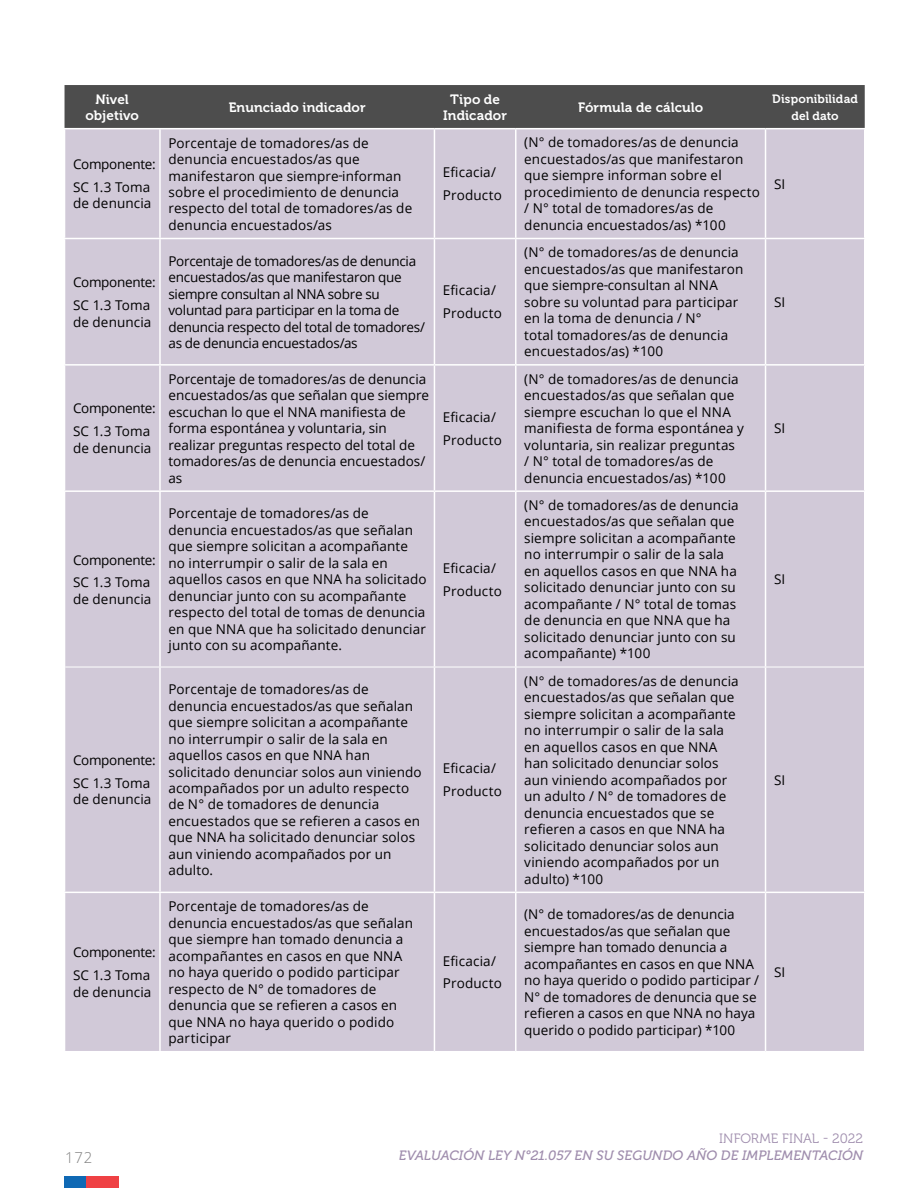
<style>
.page{position:relative;width:918px;height:1188px;background:#fff}
.page>*{position:absolute;margin:0;border:0;box-sizing:border-box;transform-origin:0 0}
.t1{font:300 15px "Open Sans";color:#808080}
.t2{font:13.5px/16.5px "Open Sans";letter-spacing:.01em;color:#000}
.t3{font:13.5px/23px "Open Sans";letter-spacing:-.02em;color:#000}
.t4{font:13.5px/16.5px "Museo 700";letter-spacing:.005em;color:#fff;text-align:center}
.t5{font:italic 13.5px "Museo 500";letter-spacing:.005em;color:#9f8dad}
.t6{font:13.5px "Museo 300";letter-spacing:-.005em;color:#9f8dad}
.t7{font:12px/16.5px "Museo 700";letter-spacing:.01em;color:#fff;text-align:center}
</style>
<div class="page">
<div style="left:65px;top:85px;width:800px;height:43px;background:#4d4d4d"></div>
<div style="left:65px;top:129px;width:799px;height:922px;background:#d1c9d8"></div>
<hr style="left:159px;top:129px;width:2px;height:109px;background:#fff">
<hr style="left:434px;top:129px;width:1px;height:109px;background:#fff">
<hr style="left:515px;top:129px;width:2px;height:109px;background:#fff">
<hr style="left:765px;top:129px;width:1px;height:109px;background:#fff">
<hr style="left:64px;top:238px;width:96px;height:1px;background:#fff">
<hr style="left:160px;top:238px;width:274px;height:1px;background:#fff">
<hr style="left:159px;top:239px;width:2px;height:125px;background:#fff">
<hr style="left:434px;top:238px;width:82px;height:1px;background:#fff">
<hr style="left:434px;top:239px;width:1px;height:125px;background:#fff">
<hr style="left:516px;top:238px;width:250px;height:1px;background:#fff">
<hr style="left:515px;top:239px;width:2px;height:125px;background:#fff">
<hr style="left:766px;top:238px;width:99px;height:1px;background:#fff">
<hr style="left:765px;top:239px;width:1px;height:125px;background:#fff">
<hr style="left:64px;top:364px;width:96px;height:2px;background:#fff">
<hr style="left:160px;top:364px;width:274px;height:2px;background:#fff">
<hr style="left:159px;top:366px;width:2px;height:124px;background:#fff">
<hr style="left:434px;top:364px;width:82px;height:2px;background:#fff">
<hr style="left:434px;top:366px;width:1px;height:124px;background:#fff">
<hr style="left:516px;top:364px;width:250px;height:2px;background:#fff">
<hr style="left:515px;top:366px;width:2px;height:124px;background:#fff">
<hr style="left:766px;top:364px;width:99px;height:2px;background:#fff">
<hr style="left:765px;top:366px;width:1px;height:124px;background:#fff">
<hr style="left:64px;top:490px;width:96px;height:2px;background:#fff">
<hr style="left:160px;top:490px;width:274px;height:2px;background:#fff">
<hr style="left:159px;top:492px;width:2px;height:175px;background:#fff">
<hr style="left:434px;top:490px;width:82px;height:2px;background:#fff">
<hr style="left:434px;top:492px;width:1px;height:175px;background:#fff">
<hr style="left:516px;top:490px;width:250px;height:2px;background:#fff">
<hr style="left:515px;top:492px;width:2px;height:175px;background:#fff">
<hr style="left:766px;top:490px;width:99px;height:2px;background:#fff">
<hr style="left:765px;top:492px;width:1px;height:175px;background:#fff">
<hr style="left:159px;top:667px;width:2px;height:225px;background:#fff">
<hr style="left:434px;top:667px;width:1px;height:225px;background:#fff">
<hr style="left:515px;top:667px;width:2px;height:225px;background:#fff">
<hr style="left:765px;top:667px;width:1px;height:225px;background:#fff">
<hr style="left:64px;top:892px;width:96px;height:1px;background:#fff">
<hr style="left:160px;top:892px;width:274px;height:1px;background:#fff">
<hr style="left:159px;top:893px;width:2px;height:158px;background:#fff">
<hr style="left:434px;top:892px;width:82px;height:1px;background:#fff">
<hr style="left:434px;top:893px;width:1px;height:158px;background:#fff">
<hr style="left:516px;top:892px;width:250px;height:1px;background:#fff">
<hr style="left:515px;top:893px;width:2px;height:158px;background:#fff">
<hr style="left:766px;top:892px;width:99px;height:1px;background:#fff">
<hr style="left:765px;top:893px;width:1px;height:158px;background:#fff">
<hr style="left:65px;top:667px;width:95px;height:1px;background:#fff">
<hr style="left:160px;top:667px;width:274px;height:1px;background:#fff">
<hr style="left:434px;top:667px;width:82px;height:1px;background:#fff">
<hr style="left:516px;top:667px;width:250px;height:1px;background:#fff">
<hr style="left:766px;top:667px;width:98px;height:1px;background:#fff">
<div style="left:64px;top:1176px;width:23px;height:12px;background:#0f69b4"></div>
<div style="left:87px;top:1176px;width:32px;height:12px;background:#ef4144"></div>
<p class="t4" style="left:86px;top:91px;width:55px">Nivel objetivo</p>
<p class="t4" style="left:229px;top:99px;width:139px">Enunciado indicador</p>
<p class="t4" style="left:443px;top:91px;width:65px">Tipo de<br>Indicador</p>
<p class="t4" style="left:578px;top:99px;width:127px">Fórmula de cálculo</p>
<p class="t7" style="left:772px;top:91px;width:87px">Disponibilidad del dato</p>
<p class="t3" style="left:73px;top:152px;width:84px">Componente:<br>SC 1.3 Toma</p>
<p class="t2" style="left:73px;top:195px;width:80px">de denuncia</p>
<p class="t2" style="left:524px;top:134px;width:237px">(N° de tomadores/as de denuncia encuestados/as que manifestaron que siempre informan sobre el procedimiento de denuncia respecto / N° total de tomadores/as de denuncia encuestados/as) *100</p>
<p class="t2" style="left:168px;top:134px;width:245px">Porcentaje de tomadores/as de denuncia encuestados/as que manifestaron que siempre informan sobre el procedimiento de denuncia respecto del total de tomadores/as de denuncia encuestados/as</p>
<p class="t2" style="left:443px;top:161px;width:61px;line-height:23px">Eficacia/<br>Producto</p>
<p class="t2" style="left:774px;top:175px;width:13px">SI</p>
<p class="t3" style="left:73px;top:270px;width:84px">Componente:<br>SC 1.3 Toma</p>
<p class="t2" style="left:73px;top:313px;width:80px">de denuncia</p>
<p class="t3" style="left:73px;top:397px;width:84px">Componente:<br>SC 1.3 Toma</p>
<p class="t2" style="left:73px;top:439px;width:80px">de denuncia</p>
<p class="t3" style="left:73px;top:548px;width:84px">Componente:<br>SC 1.3 Toma</p>
<p class="t2" style="left:73px;top:590px;width:80px">de denuncia</p>
<p class="t3" style="left:73px;top:748px;width:84px">Componente:<br>SC 1.3 Toma</p>
<p class="t2" style="left:73px;top:791px;width:80px">de denuncia</p>
<p class="t3" style="left:73px;top:941px;width:84px">Componente:<br>SC 1.3 Toma</p>
<p class="t2" style="left:73px;top:983px;width:80px">de denuncia</p>
<p class="t3" style="left:168px;top:252px;width:258px;line-height:16.5px">Porcentaje de tomadores/as de denuncia encuestados/as que manifestaron que siempre consultan al NNA sobre su voluntad para participar en la toma de denuncia respecto del total de tomadores/ as de denuncia encuestados/as</p>
<p class="t2" style="left:168px;top:370px;width:262px">Porcentaje de tomadores/as de denuncia encuestados/as que señalan que siempre escuchan lo que el NNA manifiesta de forma espontánea y voluntaria, sin realizar preguntas respecto del total de tomadores/as de denuncia encuestados/ as</p>
<p class="t2" style="left:168px;top:505px;width:260px">Porcentaje de tomadores/as de denuncia encuestados/as que señalan que siempre solicitan a acompañante no interrumpir o salir de la sala en aquellos casos en que NNA ha solicitado denunciar junto con su acompañante respecto del total de tomas de denuncia en que NNA que ha solicitado denunciar junto con su acompañante.</p>
<p class="t2" style="left:168px;top:681px;width:255px">Porcentaje de tomadores/as de denuncia encuestados/as que señalan que siempre solicitan a acompañante no interrumpir o salir de la sala en aquellos casos en que NNA han solicitado denunciar solos aun viniendo acompañados por un adulto respecto de N° de tomadores de denuncia encuestados que se refieren a casos en que NNA ha solicitado denunciar solos aun viniendo acompañados por un adulto.</p>
<p class="t2" style="left:168px;top:898px;width:246px">Porcentaje de tomadores/as de denuncia encuestados/as que señalan que siempre han tomado denuncia a acompañantes en casos en que NNA no haya querido o podido participar respecto de N° de tomadores de denuncia que se refieren a casos en que NNA no haya querido o podido participar</p>
<p class="t2" style="left:443px;top:279px;width:61px;line-height:23px">Eficacia/<br>Producto</p>
<p class="t2" style="left:443px;top:405px;width:61px;line-height:23px">Eficacia/<br>Producto</p>
<p class="t2" style="left:443px;top:556px;width:61px;line-height:23px">Eficacia/<br>Producto</p>
<p class="t2" style="left:443px;top:757px;width:61px;line-height:23px">Eficacia/<br>Producto</p>
<p class="t2" style="left:443px;top:949px;width:61px;line-height:23px">Eficacia/<br>Producto</p>
<p class="t2" style="left:524px;top:244px;width:221px">(N° de tomadores/as de denuncia encuestados/as que manifestaron que siempre consultan al NNA sobre su voluntad para participar en la toma de denuncia / N°<br>total tomadores/as de denuncia encuestados/as) *100</p>
<p class="t2" style="left:524px;top:370px;width:221px">(N° de tomadores/as de denuncia encuestados/as que señalan que siempre escuchan lo que el NNA manifiesta de forma espontánea y voluntaria, sin realizar preguntas<br>/ N° total de tomadores/as de denuncia encuestados/as) *100</p>
<p class="t2" style="left:524px;top:496px;width:216px">(N° de tomadores/as de denuncia encuestados/as que señalan que siempre solicitan a acompañante no interrumpir o salir de la sala en aquellos casos en que NNA ha solicitado denunciar junto con su acompañante / N° total de tomas de denuncia en que NNA que ha solicitado denunciar junto con su acompañante) *100</p>
<p class="t2" style="left:524px;top:672px;width:216px">(N° de tomadores/as de denuncia encuestados/as que señalan que siempre solicitan a acompañante no interrumpir o salir de la sala en aquellos casos en que NNA han solicitado denunciar solos aun viniendo acompañados por un adulto / N° de tomadores de denuncia encuestados que se refieren a casos en que NNA ha solicitado denunciar solos aun viniendo acompañados por un adulto) *100</p>
<p class="t2" style="left:524px;top:906px;width:236px">(N° de tomadores/as de denuncia encuestados/as que señalan que siempre han tomado denuncia a acompañantes en casos en que NNA no haya querido o podido participar /<br>N° de tomadores de denuncia que se refieren a casos en que NNA no haya querido o podido participar) *100</p>
<p class="t2" style="left:774px;top:293px;width:13px">SI</p>
<p class="t2" style="left:774px;top:420px;width:13px">SI</p>
<p class="t2" style="left:774px;top:571px;width:13px">SI</p>
<p class="t2" style="left:774px;top:771px;width:13px">SI</p>
<p class="t2" style="left:774px;top:964px;width:13px">SI</p>
<p class="t6" style="left:719px;top:1132px;width:145px">INFORME FINAL - 2022</p>
<p class="t1" style="left:65px;top:1147px;width:29px">172</p>
<p class="t5" style="left:399px;top:1148px;width:466px">EVALUACIÓN LEY N°21.057 EN SU SEGUNDO AÑO DE IMPLEMENTACIÓN</p>
</div>
